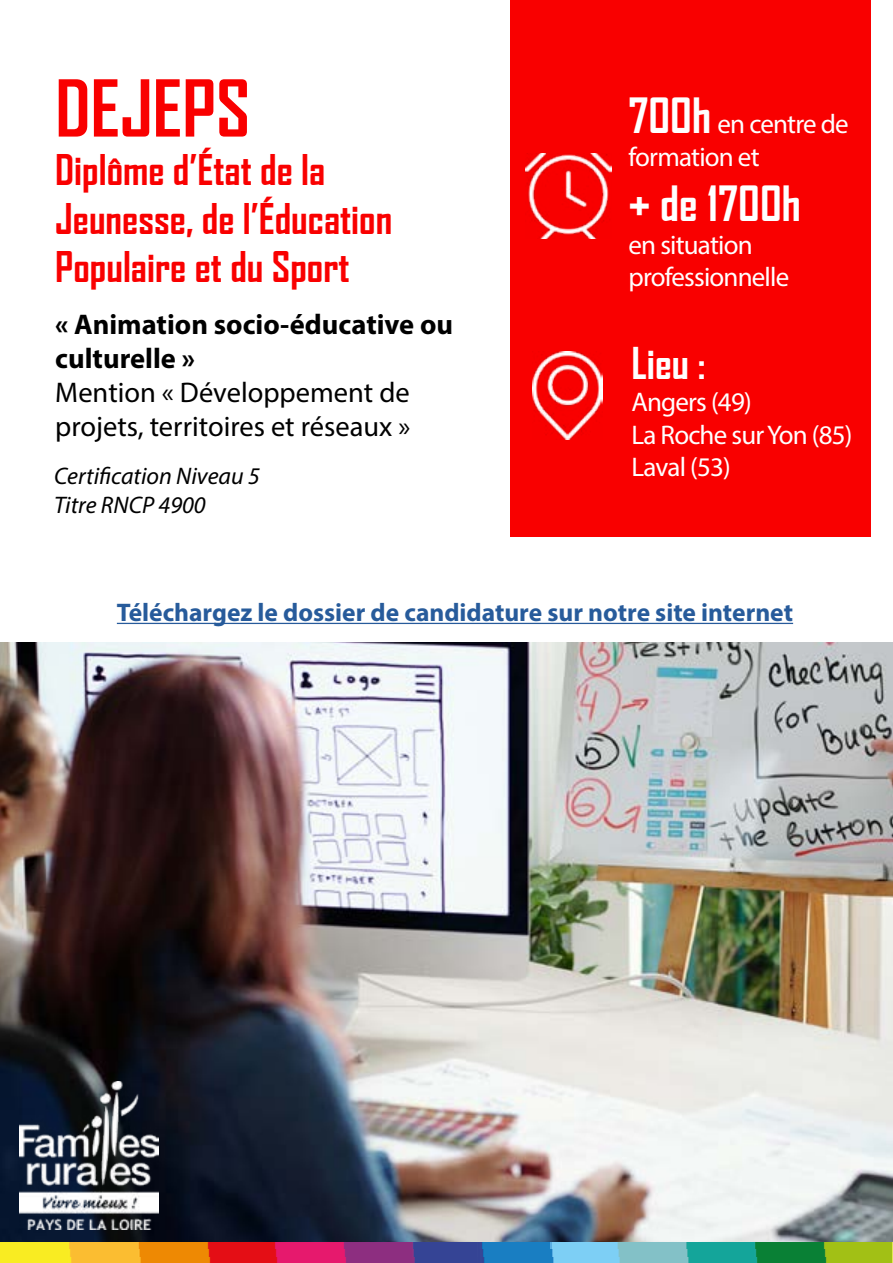
<style>
.page{position:relative;width:893px;height:1263px;background:#fff}
.page>*{position:absolute;margin:0;border:0;box-sizing:border-box;transform-origin:0 0}
.t1{font:700 75px "Agency FB";color:#f90000}
.t2{font:700 46.5px "Agency FB";color:#fff}
.t3{font:700 42px "Agency FB";color:#fff}
.t4{font:700 40.5px/48.6px "Agency FB";color:#f90000}
.t5{font:28.5px/34.2px "Myriad Pro";color:#000}
.t6{font:700 28.5px/34.2px "Myriad Pro";color:#000}
.t7{font:27px/32.4px "Myriad Pro";letter-spacing:-.03em;color:#fff}
.t8{font:700 25.5px "Myriad Pro";color:#275b9b}
.t9{font:italic 24px/28.8px "Myriad Pro";color:#000}
.s1{font-family:"Agency FB";font-weight:700;font-size:46.5px}
</style>
<div class="page">
<img style="left:0;top:643px;width:893px;height:620px">
<svg style="left:892px;top:1242px;width:1px;height:21px"></svg>
<div style="left:510px;top:0;width:361px;height:537px;background:#f90000"></div>
<hr style="left:117px;top:623px;width:676px;height:1px;background:#275b9b">
<img style="left:19px;top:1081px;width:139px;height:148px">
<img style="left:526px;top:153px;width:85px;height:86px">
<img style="left:532px;top:351px;width:71px;height:89px">
<h1 class="t1" style="left:55px;top:62px;width:196px">DEJEPS</h1>
<h3 class="t4" style="left:55px;top:145px;width:338px">Diplôme d’État de la<br>Jeunesse, de l’Éducation<br>Populaire et du Sport</h3>
<p class="t6" style="left:55px;top:306px;width:399px">« Animation socio-éducative ou culturelle »</p>
<p class="t5" style="left:55px;top:375px;width:356px">Mention « Développement de projets, territoires et réseaux »</p>
<p class="t9" style="left:54px;top:461px;width:207px">Certification Niveau 5<br>Titre RNCP 4900</p>
<p class="t7" style="left:628px;top:107px;width:222px"><span class="s1">700h</span> en centre de formation et</p>
<h2 class="t2" style="left:628px;top:175px;width:174px">+ de 1700h</h2>
<p class="t7" style="left:628px;top:228px;width:162px">en situation professionnelle</p>
<h3 class="t3" style="left:631px;top:337px;width:76px">Lieu :</h3>
<p class="t7" style="left:631px;top:386px;width:223px">Angers (49)<br>La Roche sur Yon (85)<br>Laval (53)</p>
<p class="t8" style="left:117px;top:596px;width:678px">Téléchargez le dossier de candidature sur notre site internet</p>
</div>
